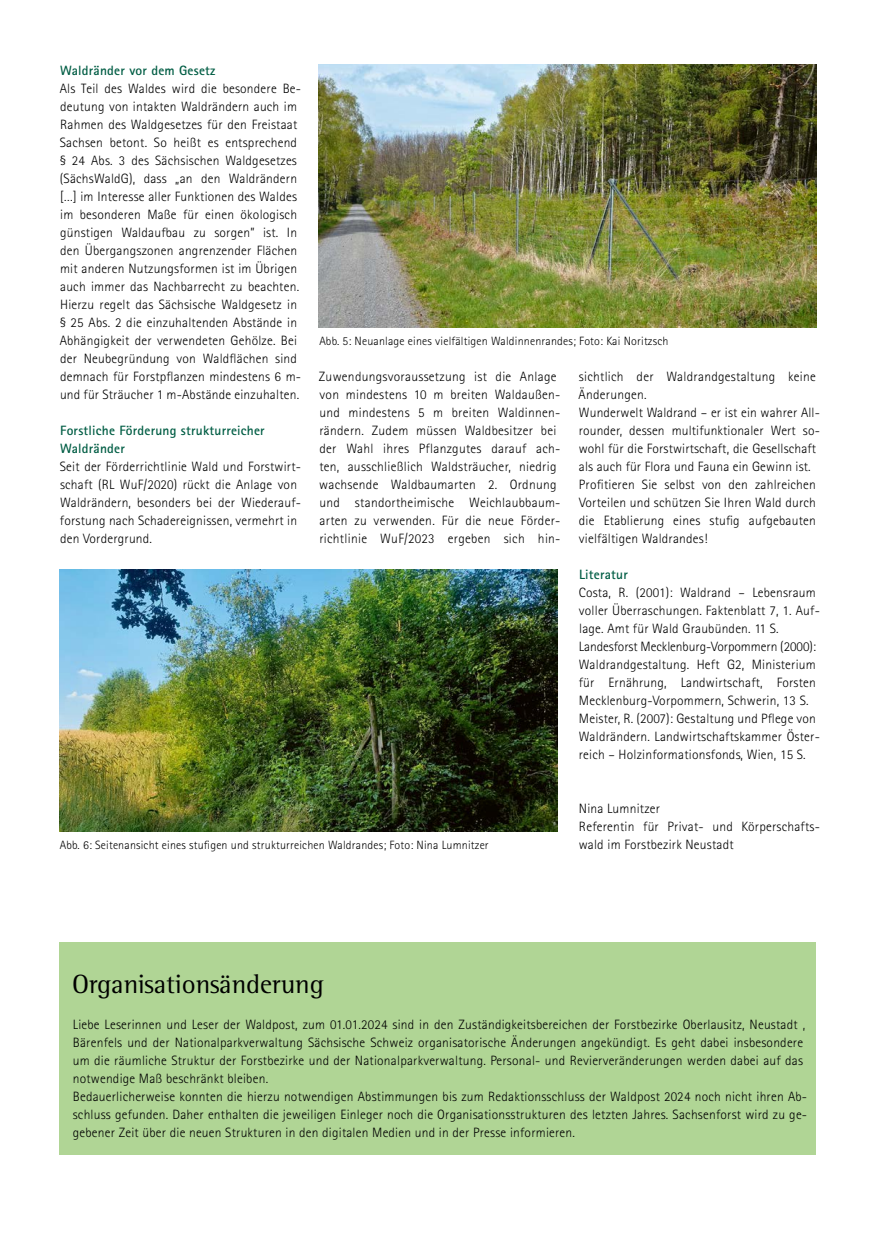
<style>
.page{position:relative;width:876px;height:1246px;background:#fff}
.page>*{position:absolute;margin:0;border:0;box-sizing:border-box;transform-origin:0 0}
.H2_Zwischenüberschrift_18pt{font:27px "Rotis Semi Serif Std";color:#000}
.Fließtext{font:300 13.5px/18px "Rotis Sans Serif Std";letter-spacing:.015em;color:#000}
.Zwischi{font:700 13.5px/18px "Rotis Sans Serif Std";letter-spacing:.015em;color:#005d44}
.t1{font:300 12px "Rotis Sans Serif Std";letter-spacing:.015em;color:#000}
</style>
<div class="page">
<div style="left:60px;top:942px;width:756px;height:213px;background:#b0d595"></div>
<img style="left:319px;top:64px;width:497px;height:263px">
<img style="left:60px;top:569px;width:497px;height:262px">
<p class="Zwischi" style="left:60px;top:61px;width:157px">Waldränder vor dem Gesetz</p>
<p class="Fließtext" style="left:60px;top:80px;width:243px">Als Teil des Waldes wird die besondere Be&shy;deutung von intakten Waldrändern auch im Rahmen des Waldgesetzes für den Freistaat Sachsen betont. So heißt es entsprechend § 24 Abs. 3 des Sächsischen Waldgesetzes (SächsWaldG), dass „an den Waldrändern […] im Interesse aller Funktionen des Waldes im besonderen Maße für einen ökologisch günstigen Waldaufbau zu sorgen” ist. In den Übergangszonen angrenzender Flächen mit anderen Nutzungsformen ist im Übrigen auch immer das Nachbarrecht zu beachten.<br>Hierzu regelt das Sächsische Waldgesetz in § 25 Abs. 2 die einzuhaltenden Abstände in Abhängigkeit der verwendeten Gehölze. Bei der Neubegründung von Waldflächen sind demnach für Forstpflanzen mindestens 6 m&shy;und für Sträucher 1 m-Abstände einzuhalten.</p>
<p class="Zwischi" style="left:60px;top:421px;width:206px">Forstliche Förderung strukturreicher<br>Waldränder</p>
<p class="Fließtext" style="left:60px;top:458px;width:243px">Seit der Förderrichtlinie Wald und Forstwirt&shy;schaft (RL WuF/2020) rückt die Anlage von Waldrändern, besonders bei der Wiederauf&shy;forstung nach Schadereignissen, vermehrt in den Vordergrund.</p>
<p class="t1" style="left:319px;top:334px;width:351px">Abb. 5: Neuanlage eines vielfältigen Waldinnenrandes; Foto: Kai Noritzsch</p>
<p class="Fließtext" style="left:319px;top:368px;width:243px">Zuwendungsvoraussetzung ist die Anlage von mindestens 10 m breiten Waldaußen&shy;und mindestens 5 m breiten Waldinnen&shy;rändern. Zudem müssen Waldbesitzer bei der Wahl ihres Pflanzgutes darauf ach&shy;ten, ausschließlich Waldsträucher, niedrig wachsende Waldbaumarten 2. Ordnung und standortheimische Weichlaubbaum&shy;arten zu verwenden. Für die neue Förder&shy;richtlinie WuF/2023 ergeben sich hin-</p>
<p class="Fließtext" style="left:579px;top:368px;width:239px">sichtlich der Waldrandgestaltung keine</p>
<p class="Fließtext" style="left:578px;top:386px;width:70px">Änderungen.</p>
<p class="Fließtext" style="left:579px;top:404px;width:243px">Wunderwelt Waldrand – er ist ein wahrer All&shy;rounder, dessen multifunktionaler Wert so&shy;wohl für die Forstwirtschaft, die Gesellschaft als auch für Flora und Fauna ein Gewinn ist.</p>
<p class="Fließtext" style="left:579px;top:476px;width:238px;text-align:justify">Profitieren Sie selbst von den zahlreichen Vorteilen und schützen Sie Ihren Wald durch die Etablierung eines stufig aufgebauten vielfältigen Waldrandes!</p>
<p class="Zwischi" style="left:579px;top:565px;width:50px">Literatur</p>
<p class="Fließtext" style="left:579px;top:584px;width:243px">Costa, R. (2001): Waldrand – Lebensraum voller Überraschungen. Faktenblatt 7, 1. Auf&shy;lage. Amt für Wald Graubünden. 11 S.</p>
<p class="Fließtext" style="left:579px;top:638px;width:239px;text-align:justify">Landesforst Mecklenburg-Vorpommern (2000):<br>Waldrandgestaltung. Heft G2, Ministerium für Ernährung, Landwirtschaft, Forsten Mecklenburg-Vorpommern, Schwerin, 13 S.</p>
<p class="Fließtext" style="left:579px;top:710px;width:243px">Meister, R. (2007): Gestaltung und Pflege von<br>Waldrändern. Landwirtschaftskammer Öster&shy;reich – Holzinformationsfonds, Wien, 15 S.</p>
<p class="t1" style="left:60px;top:838px;width:430px">Abb. 6: Seitenansicht eines stufigen und strukturreichen Waldrandes; Foto: Nina Lumnitzer</p>
<p class="Fließtext" style="left:579px;top:800px;width:83px">Nina Lumnitzer</p>
<p class="Fließtext" style="left:579px;top:818px;width:243px">Referentin für Privat- und Körperschafts&shy;wald im Forstbezirk Neustadt</p>
<h2 class="H2_Zwischenüberschrift_18pt" style="left:72px;top:968px;width:253px">Organisationsänderung</h2>
<p class="Fließtext" style="left:73px;top:1016px;width:734px">Liebe Leserinnen und Leser der Waldpost, zum 01.01.2024 sind in den Zuständigkeitsbereichen der Forstbezirke Oberlausitz, Neustadt , Bärenfels und der Nationalparkverwaltung Sächsische Schweiz organisatorische Änderungen angekündigt. Es geht dabei insbesondere um die räumliche Struktur der Forstbezirke und der Nationalparkverwaltung. Personal- und Revierveränderungen werden dabei auf das notwendige Maß beschränkt bleiben.</p>
<p class="Fließtext" style="left:73px;top:1088px;width:736px;text-align:justify">Bedauerlicherweise konnten die hierzu notwendigen Abstimmungen bis zum Redaktionsschluss der Waldpost 2024 noch nicht ihren Ab&shy;schluss gefunden. Daher enthalten die jeweiligen Einleger noch die Organisationsstrukturen des letzten Jahres. Sachsenforst wird zu ge&shy;gebener Zeit über die neuen Strukturen in den digitalen Medien und in der Presse informieren.</p>
</div>
